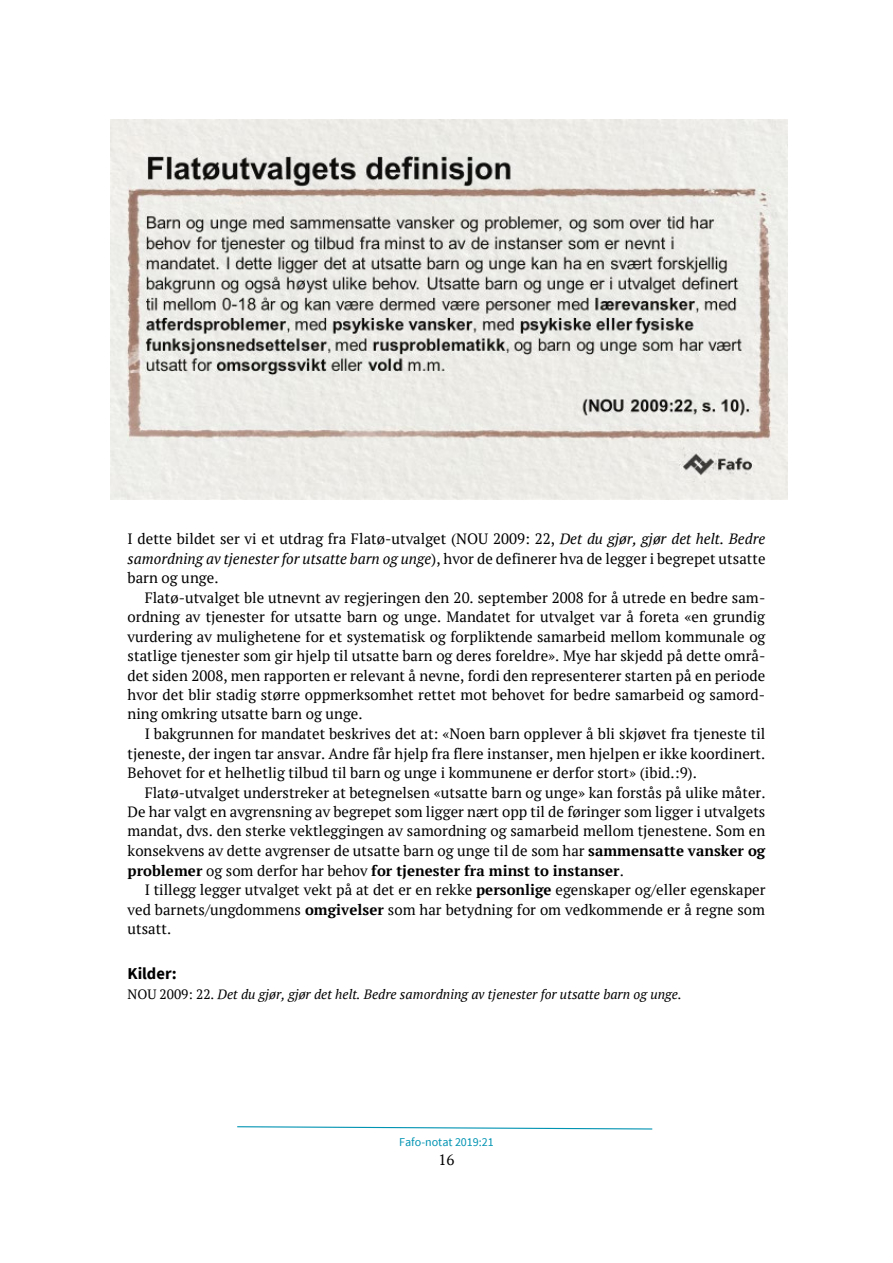
<style>
.page{position:relative;width:893px;height:1263px;background:#fff}
.page>*{position:absolute;margin:0;border:0;box-sizing:border-box;transform-origin:0 0}
.t1{font:700 16.5px "Source Sans Pro";letter-spacing:-.005em;color:#000}
.t2{font:15px/19.5px "PT Serif";color:#000;text-align:justify}
.t3{font:italic 13.5px "PT Serif";color:#000}
.t4{font:12px "Source Sans Pro";letter-spacing:-.005em;color:#0093b2}
.s1{font-style:italic}
.s2{font-weight:700}
.s3{font-style:normal}
</style>
<div class="page">
<svg style="left:237px;top:1126px;width:416px;height:4px"></svg>
<img style="left:111px;top:119px;width:676px;height:381px">
<p class="t2" style="left:128px;top:529px;width:639px">I dette bildet ser vi et utdrag fra Flatø-utvalget (NOU 2009: 22, <span class="s1">Det du gjør, gjør det helt. Bedre samordning av tjenester for utsatte barn og unge</span>), hvor de definerer hva de legger i begrepet utsatte barn og unge.</p>
<p class="t2" style="left:128px;top:587px;width:639px;text-indent:17px">Flatø-utvalget ble utnevnt av regjeringen den 20. september 2008 for å utrede en bedre sam&shy;ordning av tjenester for utsatte barn og unge. Mandatet for utvalget var å foreta «en grundig vurdering av mulighetene for et systematisk og forpliktende samarbeid mellom kommunale og statlige tjenester som gir hjelp til utsatte barn og deres foreldre». Mye har skjedd på dette områ&shy;det siden 2008, men rapporten er relevant å nevne, fordi den representerer starten på en periode hvor det blir stadig større oppmerksomhet rettet mot behovet for bedre samarbeid og samord&shy;ning omkring utsatte barn og unge.</p>
<p class="t2" style="left:128px;top:724px;width:639px;text-indent:17px">I bakgrunnen for mandatet beskrives det at: «Noen barn opplever å bli skjøvet fra tjeneste til tjeneste, der ingen tar ansvar. Andre får hjelp fra flere instanser, men hjelpen er ikke koordinert.<br>Behovet for et helhetlig tilbud til barn og unge i kommunene er derfor stort» (ibid.:9).</p>
<p class="t2" style="left:128px;top:782px;width:639px;text-indent:17px">Flatø-utvalget understreker at betegnelsen «utsatte barn og unge» kan forstås på ulike måter.<br>De har valgt en avgrensning av begrepet som ligger nært opp til de føringer som ligger i utvalgets mandat, dvs. den sterke vektleggingen av samordning og samarbeid mellom tjenestene. Som en konsekvens av dette avgrenser de utsatte barn og unge til de som har <span class="s2">sammensatte vansker og problemer</span> og som derfor har behov <span class="s2">for tjenester fra minst to instanser</span>.</p>
<p class="t2" style="left:128px;top:880px;width:639px;text-indent:17px">I tillegg legger utvalget vekt på at det er en rekke <span class="s2">personlige</span> egenskaper og/eller egenskaper ved barnets/ungdommens <span class="s2">omgivelser</span> som har betydning for om vedkommende er å regne som utsatt.</p>
<h3 class="t1" style="left:128px;top:962px;width:51px">Kilder:</h3>
<p class="t3" style="left:128px;top:986px;width:556px"><span class="s3">NOU 2009: 22.</span> Det du gjør, gjør det helt. Bedre samordning av tjenester for utsatte barn og unge.</p>
<p class="t4" style="left:399px;top:1135px;width:96px">Fafo-notat 2019:21</p>
<p class="t2" style="left:438px;top:1150px;width:17px">16</p>
</div>
